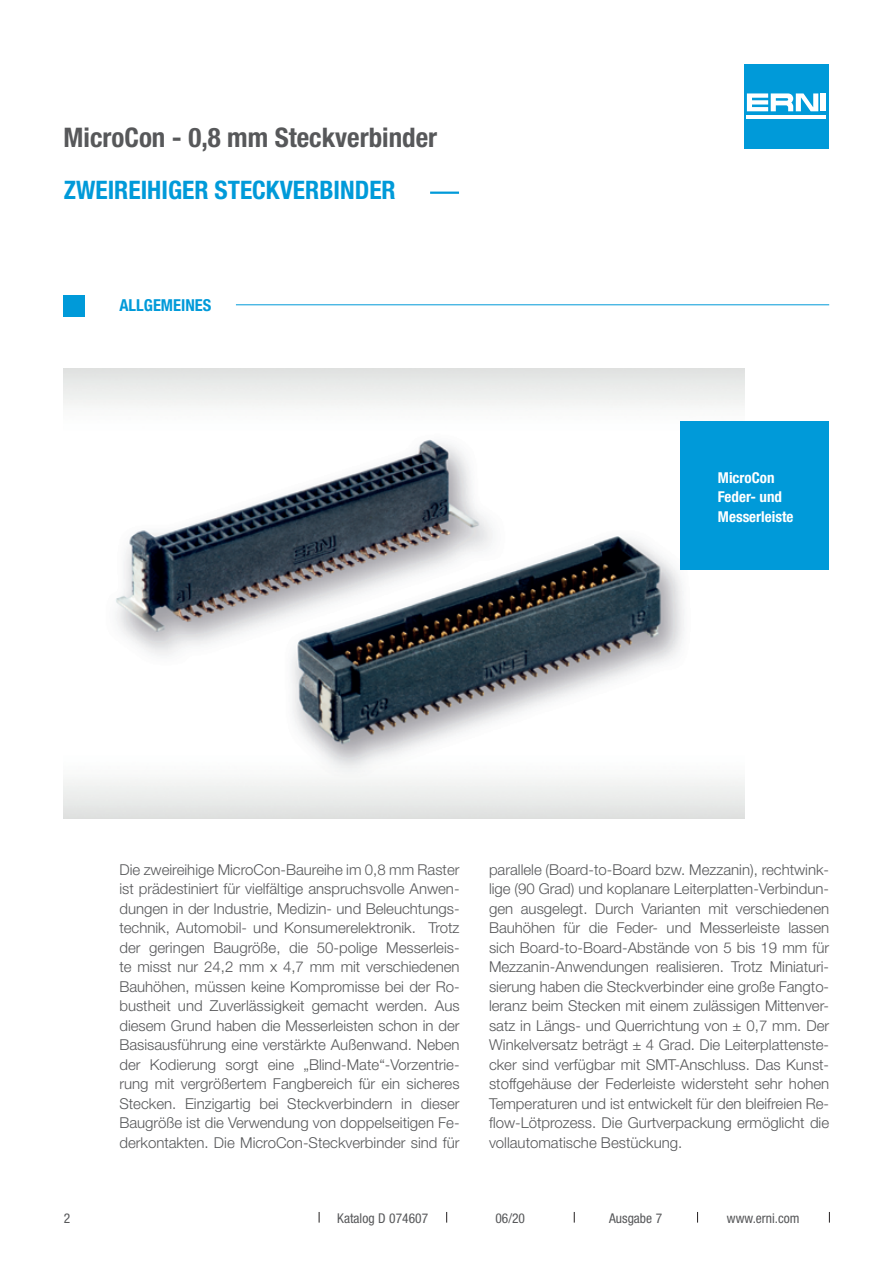
<style>
.page{position:relative;width:893px;height:1263px;background:#fff}
.page>*{position:absolute;margin:0;border:0;box-sizing:border-box;transform-origin:0 0}
.t1{font:700 condensed 27px "Helvetica Neue LT Pro";color:#57585a}
.t2{font:700 condensed 25.5px "Helvetica Neue LT Pro";color:#009ad9}
.t3{font:700 condensed 16.5px "Helvetica Neue LT Pro";color:#009ad9}
.t4{font:300 15px/19.5px "Helvetica Neue LT Pro";color:#57585a;text-align:justify}
.t5{font:700 condensed 15px/19.5px "Helvetica Neue LT Pro";color:#fff}
.t6{font:condensed 13.5px "Helvetica Neue LT Pro";color:#57585a}
</style>
<div class="page">
<div style="left:744px;top:64px;width:85px;height:85px;background:#009ad9"></div>
<hr style="left:747px;top:115px;width:79px;height:4px;background:#fff">
<div style="left:821px;top:93px;width:5px;height:18px;background:#fff"></div>
<svg style="left:747px;top:93px;width:71px;height:18px"></svg>
<hr style="left:236px;top:304px;width:593px;height:1px;background:#009ad9">
<img style="left:64px;top:368px;width:680px;height:450px">
<div style="left:680px;top:421px;width:149px;height:148px;background:#009ad9"></div>
<hr style="left:430px;top:192px;width:29px;height:2px;background:#009ad9">
<div style="left:64px;top:296px;width:21px;height:21px;background:#009ad9"></div>
<h1 class="t1" style="left:64px;top:121px;width:375px">MicroCon - 0,8 mm Steckverbinder</h1>
<h2 class="t2" style="left:64px;top:175px;width:334px">ZWEIREIHIGER STECKVERBINDER</h2>
<p class="t3" style="left:119px;top:295px;width:93px">ALLGEMEINES</p>
<p class="t5" style="left:718px;top:467px;width:77px">MicroCon<br>Feder- und<br>Messerleiste</p>
<p class="t4" style="left:119px;top:859px;width:342px">Die zweireihige MicroCon-Baureihe im 0,8 mm Raster ist prädestiniert für vielfältige anspruchsvolle Anwen&shy;dungen in der Industrie, Medizin- und Beleuchtungs&shy;technik, Automobil- und Konsumerelektronik. Trotz der geringen Baugröße, die 50-polige Messerleis&shy;te misst nur 24,2 mm x 4,7 mm mit verschiedenen Bauhöhen, müssen keine Kompromisse bei der Ro&shy;bustheit und Zuverlässigkeit gemacht werden. Aus diesem Grund haben die Messerleisten schon in der Basisausführung eine verstärkte Außenwand. Neben der Kodierung sorgt eine „Blind-Mate“-Vorzentrie&shy;rung mit vergrößertem Fangbereich für ein sicheres Stecken. Einzigartig bei Steckverbindern in dieser Baugröße ist die Verwendung von doppelseitigen Fe&shy;derkontakten. Die MicroCon-Steckverbinder sind für</p>
<p class="t4" style="left:489px;top:859px;width:342px">parallele (Board-to-Board bzw. Mezzanin), rechtwink&shy;lige (90 Grad) und koplanare Leiterplatten-Verbindun&shy;gen ausgelegt. Durch Varianten mit verschiedenen Bauhöhen für die Feder- und Messerleiste lassen sich Board-to-Board-Abstände von 5 bis 19 mm für Mezzanin-Anwendungen realisieren. Trotz Miniaturi&shy;sierung haben die Steckverbinder eine große Fangto&shy;leranz beim Stecken mit einem zulässigen Mittenver&shy;satz in Längs- und Querrichtung von ± 0,7 mm. Der Winkelversatz beträgt ± 4 Grad. Die Leiterplattenste&shy;cker sind verfügbar mit SMT-Anschluss. Das Kunst&shy;stoffgehäuse der Federleiste widersteht sehr hohen Temperaturen und ist entwickelt für den bleifreien Re&shy;flow-Lötprozess. Die Gurtverpackung ermöglicht die vollautomatische Bestückung.</p>
<p class="t6" style="left:64px;top:1210px;width:8px">2</p>
<p class="t6" style="left:337px;top:1210px;width:92px">Katalog D 074607</p>
<p class="t6" style="left:495px;top:1210px;width:31px">06/20</p>
<p class="t6" style="left:609px;top:1210px;width:55px">Ausgabe 7</p>
<p class="t6" style="left:727px;top:1210px;width:74px">www.erni.com</p>
</div>
